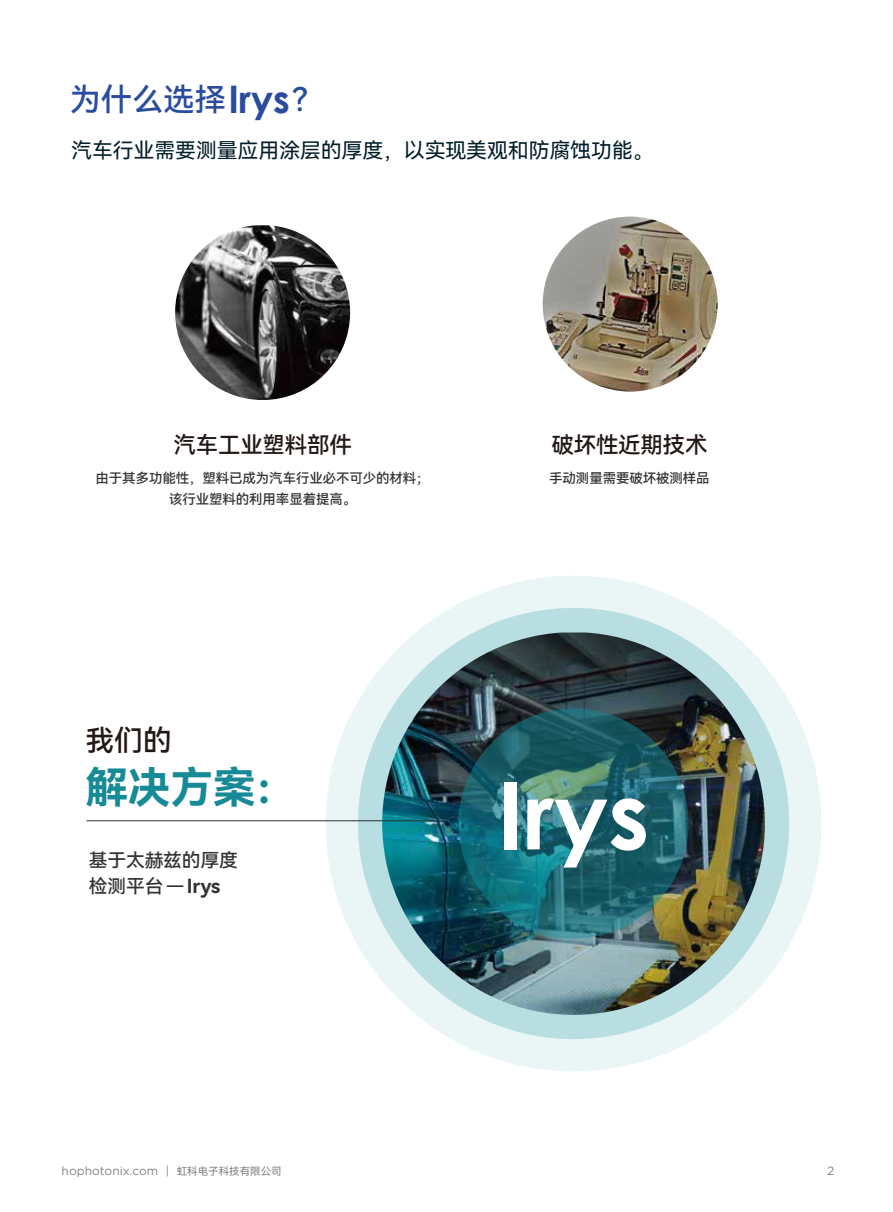
<style>
.page{position:relative;width:893px;height:1212px;background:#fff}
.page>*{position:absolute;margin:0;border:0;box-sizing:border-box;transform-origin:0 0}
.t1{font:700 93.6px "Century Gothic";color:#fff}
.t2{font:42.9px "Harmony OS Sans SC Bold";color:#168a97}
.t3{font:31.5px "Harmony OS Sans SC Medium";letter-spacing:-.01em;color:#2a4c9f}
.t4{font:29.1px "Harmony OS Sans SC Medium";color:#221815}
.t5{font:22.5px "Harmony OS Sans SC Medium";letter-spacing:-.01em;color:#221815}
.t6{font:21px "Harmony OS Sans SC";letter-spacing:-.01em;color:#011e2a}
.t7{font:18.75px/26.2px "Harmony OS Sans SC Medium";letter-spacing:-.01em;color:#323333}
.t8{font:13.5px/21px "Harmony OS Sans SC Medium";letter-spacing:-.01em;color:#323333;text-align:center}
.t9{font:12px "Gotham";color:#808080}
.s1{font-family:"Century Gothic";font-weight:700;font-size:38.1px}
.s2{font-family:"Harmony OS Sans SC Bold";font-size:19.5px}
.s3{font-family:"Harmony OS Sans SC";font-size:10.5px}
</style>
<div class="page">
<div style="left:326px;top:576px;width:495px;height:495px;background:#eaf5f6;border-radius:50%"></div>
<div style="left:358px;top:608px;width:431px;height:431px;background:#b9dee1;border-radius:50%"></div>
<img style="left:175px;top:225px;width:175px;height:175px;border-radius:86px">
<img style="left:543px;top:217px;width:175px;height:175px;border-radius:87px">
<img style="left:382px;top:632px;width:383px;height:383px;border-radius:188px">
<hr style="left:86px;top:820px;width:353px;height:1px;background:#293332">
<svg style="left:459px;top:708px;width:229px;height:230px;background:#206972"></svg>
<h3 class="t3" style="left:70px;top:78px;width:239px">为什么选择 <span class="s1">Irys</span>?</h3>
<h3 class="t6" style="left:71px;top:136px;width:584px">汽车行业需要测量应用涂层的厚度，以实现美观和防腐蚀功能。</h3>
<h3 class="t5" style="left:173px;top:429px;width:180px">汽车工业塑料部件</h3>
<p class="t8" style="left:96px;top:467px;width:336px">由于其多功能性，塑料已成为汽车行业必不可少的材料；该行业塑料的利用率显着提高。</p>
<h3 class="t5" style="left:551px;top:429px;width:158px">破坏性近期技术</h3>
<p class="t8" style="left:549px;top:467px;width:162px">手动测量需要破坏被测样品</p>
<h3 class="t4" style="left:85px;top:720px;width:88px">我们的</h3>
<h2 class="t2" style="left:85px;top:757px;width:214px">解决方案：</h2>
<h3 class="t7" style="left:89px;top:846px;width:151px">基于太赫兹的厚度检测平台—<span class="s2">Irys</span></h3>
<h1 class="t1" style="left:498px;top:744px;width:153px">Irys</h1>
<p class="t9" style="left:62px;top:1164px;width:222px">hophotonix.com | <span class="s3">虹科电子科技有限公司</span></p>
<p class="t9" style="left:827px;top:1164px;width:9px">2</p>
</div>
